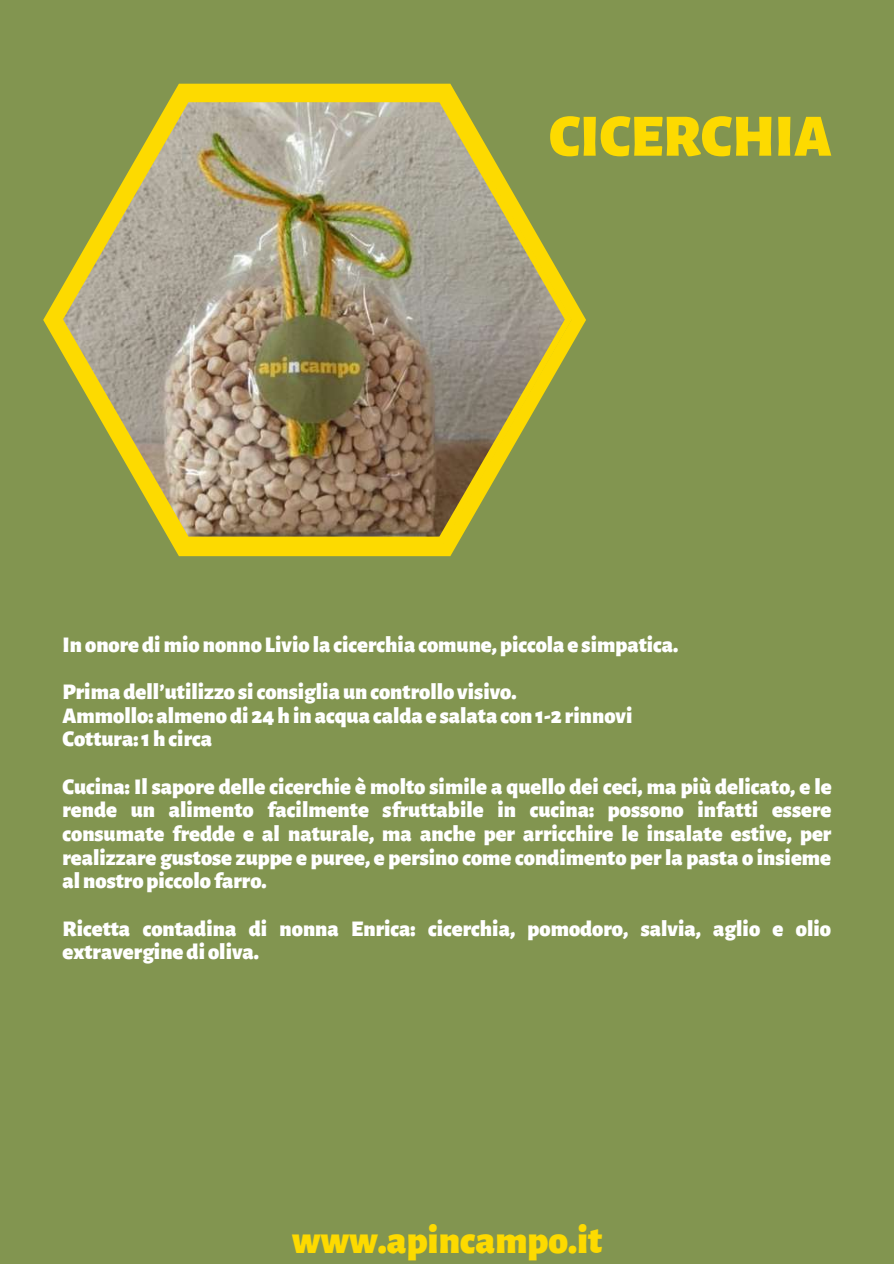
<style>
.page{position:relative;width:894px;height:1264px;background:#fff}
.page>*{position:absolute;margin:0;border:0;box-sizing:border-box;transform-origin:0 0}
.t1{font:900 60px "Alegreya Sans";color:#fdda00}
.t2{font:900 39.45px "Alegreya Sans";color:#fdda00}
.t3{font:900 22.5px/23.7px "Alegreya Sans";color:#fff}
</style>
<div class="page">
<div style="left:0;top:0;width:893px;height:1263px;background:#829550"></div>
<svg style="left:43px;top:84px;width:543px;height:472px"></svg>
<svg style="left:54px;top:93px;width:517px;height:453px"></svg>
<img style="left:63px;top:102px;width:501px;height:434px">
<h1 class="t1" style="left:549px;top:108px;width:284px">CICERCHIA</h1>
<p class="t3" style="left:62px;top:621px;width:617px;line-height:47.2px">Inonore dimiononno Livio la cicerchia comune, piccola e simpatica.<br>Prima dell’utilizzo siconsiglia uncontrollo visivo.</p>
<p class="t3" style="left:62px;top:704px;width:571px">Ammollo: almeno di 24hinacqua calda e salata con1-2 rinnovi<br>Cottura:1hcirca</p>
<p class="t3" style="left:62px;top:775px;width:770px;text-align:justify">Cucina: Il sapore delle cicerchie è molto simile a quello dei ceci, ma più delicato, e le rende un alimento facilmente sfruttabile in cucina: possono infatti essere consumate fredde e al naturale, ma anche per arricchire le insalate estive, per realizzare gustose zuppe e puree, e persino come condimento per la pasta o insieme alnostro piccolo farro.</p>
<p class="t3" style="left:62px;top:917px;width:769px">Ricetta contadina di nonna Enrica: cicerchia, pomodoro, salvia, aglio e olio extravergine di oliva.</p>
<h2 class="t2" style="left:292px;top:1220px;width:312px">www.apincampo.it</h2>
</div>
